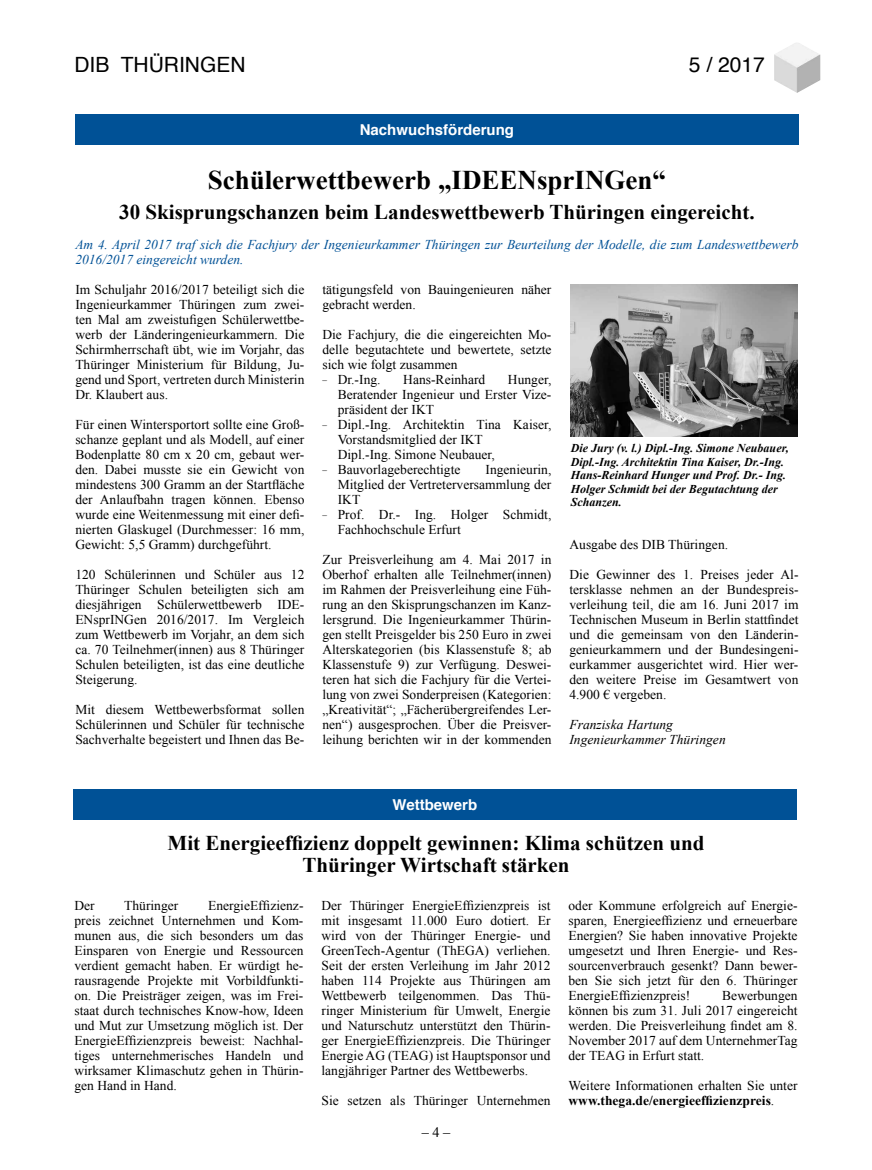
<style>
.page{position:relative;width:872px;height:1170px;background:#fff}
.page>*{position:absolute;margin:0;border:0;box-sizing:border-box;transform-origin:0 0}
.t1{font:700 27px "Times New Roman";color:#000}
.t2{font:700 21px/22.5px "Times New Roman";color:#000;text-align:center}
.t3{font:21px "Helvetica";color:#000}
.t4{font:700 15px "Helvetica";color:#fff}
.t5{font:14.25px "Times New Roman";color:#000}
.t6{font:13.5px/15px "Times New Roman";color:#000;text-align:justify}
.t7{font:italic 13.5px/15px "Times New Roman";color:#005196}
.t8{font:italic 13.5px/15px "Times New Roman";color:#000}
.t9{font:italic 700 12px/13.5px "Times New Roman";color:#000}
.s1{font-size:9px}
.s2{font-weight:700}
</style>
<div class="page">
<img style="left:774px;top:43px;width:46px;height:50px">
<div style="left:73px;top:789px;width:723px;height:30px;background:#005196"></div>
<div style="left:75px;top:114px;width:723px;height:30px;background:#005196"></div>
<img style="left:570px;top:285px;width:227px;height:151px">
<h2 class="t3" style="left:74px;top:49px;width:173px">DIB THÜRINGEN</h2>
<h2 class="t3" style="left:689px;top:49px;width:77px">5 / 2017</h2>
<p class="t4" style="left:360px;top:117px;width:156px">Nachwuchsförderung</p>
<h1 class="t1" style="left:208px;top:161px;width:460px">Schülerwettbewerb „IDEENsprINGen“</h1>
<h2 class="t2" style="left:119px;top:200px;width:637px">30 Skisprungschanzen beim Landeswettbewerb Thüringen eingereicht.</h2>
<p class="t7" style="left:75px;top:237px;width:724px">Am 4. April 2017 traf sich die Fachjury der Ingenieurkammer Thüringen zur Beurteilung der Modelle, die zum Landeswettbewerb<br>2016/2017 eingereicht wurden.</p>
<p class="t6" style="left:75px;top:282px;width:230px">Im Schuljahr 2016/2017 beteiligt sich die Ingenieurkammer Thüringen zum zwei&shy;ten Mal am zweistufigen Schülerwettbe&shy;werb der Länderingenieurkammern. Die Schirmherrschaft übt, wie im Vorjahr, das Thüringer Ministerium für Bildung, Ju&shy;gend und Sport, vertreten durch Ministerin Dr. Klaubert aus.</p>
<p class="t6" style="left:75px;top:417px;width:230px">Für einen Wintersportort sollte eine Groß&shy;schanze geplant und als Modell, auf einer Bodenplatte 80 cm x 20 cm, gebaut wer&shy;den. Dabei musste sie ein Gewicht von mindestens 300 Gramm an der Startfläche der Anlaufbahn tragen können. Ebenso wurde eine Weitenmessung mit einer defi&shy;nierten Glaskugel (Durchmesser: 16 mm, Gewicht: 5,5 Gramm) durchgeführt.</p>
<p class="t6" style="left:75px;top:567px;width:230px">120 Schülerinnen und Schüler aus 12<br>Thüringer Schulen beteiligten sich am diesjährigen Schülerwettbewerb IDE-ENsprINGen 2016/2017. Im Vergleich zum Wettbewerb im Vorjahr, an dem sich ca. 70 Teilnehmer(innen) aus 8 Thüringer Schulen beteiligten, ist das eine deutliche Steigerung.</p>
<p class="t6" style="left:75px;top:702px;width:230px">Mit diesem Wettbewerbsformat sollen Schülerinnen und Schüler für technische Sachverhalte begeistert und Ihnen das Be-</p>
<p class="t6" style="left:322px;top:282px;width:230px">tätigungsfeld von Bauingenieuren näher gebracht werden.</p>
<p class="t6" style="left:322px;top:327px;width:230px">Die Fachjury, die die eingereichten Mo&shy;delle begutachtete und bewertete, setzte sich wie folgt zusammen</p>
<p class="t6" style="left:322px;top:372px;width:60px"><span class="s1">–</span> Dr.-Ing.</p>
<p class="t6" style="left:403px;top:372px;width:84px">Hans-Reinhard</p>
<p class="t6" style="left:338px;top:372px;width:215px;text-indent:170px">Hunger, Beratender Ingenieur und Erster Vize&shy;präsident der IKT</p>
<p class="t6" style="left:338px;top:417px;width:215px;text-align:left;text-indent:-15px"><span class="s1">–</span> Dipl.-Ing. Architektin Tina Kaiser,<br>Vorstandsmitglied der IKT<br>Dipl.-Ing. Simone Neubauer,</p>
<p class="t6" style="left:322px;top:462px;width:140px"><span class="s1">–</span> Bauvorlageberechtigte</p>
<p class="t6" style="left:338px;top:462px;width:215px;text-indent:148px">Ingenieurin, Mitglied der Vertreterversammlung der IKT</p>
<p class="t6" style="left:338px;top:507px;width:215px;text-indent:-15px"><span class="s1">–</span> Prof. Dr.- Ing. Holger Schmidt,<br>Fachhochschule Erfurt</p>
<p class="t6" style="left:322px;top:552px;width:230px">Zur Preisverleihung am 4. Mai 2017 in Oberhof erhalten alle Teilnehmer(innen) im Rahmen der Preisverleihung eine Füh&shy;rung an den Skisprungschanzen im Kanz&shy;lersgrund. Die Ingenieurkammer Thürin&shy;gen stellt Preisgelder bis 250 Euro in zwei Alterskategorien (bis Klassenstufe 8; ab Klassenstufe 9) zur Verfügung. Deswei&shy;teren hat sich die Fachjury für die Vertei&shy;lung von zwei Sonderpreisen (Kategorien: „Kreativität“; „Fächerübergreifendes Ler&shy;nen“) ausgesprochen. Über die Preisver&shy;leihung berichten wir in der kommenden</p>
<p class="t9" style="left:570px;top:441px;width:219px">Die Jury (v. l.) Dipl.-Ing. Simone Neubauer, Dipl.-Ing. Architektin Tina Kaiser, Dr.-Ing.<br>Hans-Reinhard Hunger und Prof. Dr.- Ing.<br>Holger Schmidt bei der Begutachtung der Schanzen.</p>
<p class="t6" style="left:569px;top:537px;width:160px">Ausgabe des DIB Thüringen.</p>
<p class="t6" style="left:569px;top:567px;width:230px">Die Gewinner des 1. Preises jeder Al&shy;tersklasse nehmen an der Bundespreis&shy;verleihung teil, die am 16. Juni 2017 im Technischen Museum in Berlin stattfindet und die gemeinsam von den Länderin&shy;genieurkammern und der Bundesingeni&shy;eurkammer ausgerichtet wird. Hier wer&shy;den weitere Preise im Gesamtwert von 4.900 € vergeben.</p>
<p class="t8" style="left:569px;top:717px;width:158px">Franziska Hartung<br>Ingenieurkammer Thüringen</p>
<p class="t4" style="left:392px;top:792px;width:86px">Wettbewerb</p>
<h2 class="t2" style="left:167px;top:830px;width:538px">Mit Energieeffizienz doppelt gewinnen: Klima schützen und<br>Thüringer Wirtschaft stärken</h2>
<p class="t6" style="left:74px;top:897px;width:230px;text-indent:134px">EnergieEffizienz&shy;preis zeichnet Unternehmen und Kom&shy;munen aus, die sich besonders um das Einsparen von Energie und Ressourcen verdient gemacht haben. Er würdigt he&shy;rausragende Projekte mit Vorbildfunkti&shy;on. Die Preisträger zeigen, was im Frei&shy;staat durch technisches Know-how, Ideen und Mut zur Umsetzung möglich ist. Der EnergieEffizienzpreis beweist: Nachhal&shy;tiges unternehmerisches Handeln und wirksamer Klimaschutz gehen in Thürin&shy;gen Hand in Hand.</p>
<p class="t6" style="left:321px;top:897px;width:230px">Der Thüringer EnergieEffizienzpreis ist mit insgesamt 11.000 Euro dotiert. Er wird von der Thüringer Energie- und GreenTech-Agentur (ThEGA) verliehen.<br>Seit der ersten Verleihung im Jahr 2012 haben 114 Projekte aus Thüringen am Wettbewerb teilgenommen. Das Thü&shy;ringer Ministerium für Umwelt, Energie und Naturschutz unterstützt den Thürin&shy;ger EnergieEffizienzpreis. Die Thüringer Energie AG (TEAG) ist Hauptsponsor und langjähriger Partner des Wettbewerbs.</p>
<p class="t6" style="left:321px;top:1092px;width:230px">Sie setzen als Thüringer Unternehmen</p>
<p class="t6" style="left:74px;top:897px;width:22px">Der</p>
<p class="t6" style="left:124px;top:897px;width:56px">Thüringer</p>
<p class="t5" style="left:422px;top:1122px;width:30px">– 4 –</p>
<p class="t6" style="left:568px;top:897px;width:230px">oder Kommune erfolgreich auf Energie&shy;sparen, Energieeffizienz und erneuerbare Energien? Sie haben innovative Projekte umgesetzt und Ihren Energie- und Res&shy;sourcenverbrauch gesenkt? Dann bewer&shy;ben Sie sich jetzt für den 6. Thüringer EnergieEffizienzpreis!</p>
<p class="t6" style="left:568px;top:987px;width:230px;text-indent:154px">Bewerbungen können bis zum 31. Juli 2017 eingereicht werden. Die Preisverleihung findet am 8.<br>November 2017 auf dem UnternehmerTag der TEAG in Erfurt statt.</p>
<p class="t6" style="left:568px;top:1077px;width:230px">Weitere Informationen erhalten Sie unter <span class="s2">www.thega.de/energieeffizienzpreis</span>.</p>
</div>
